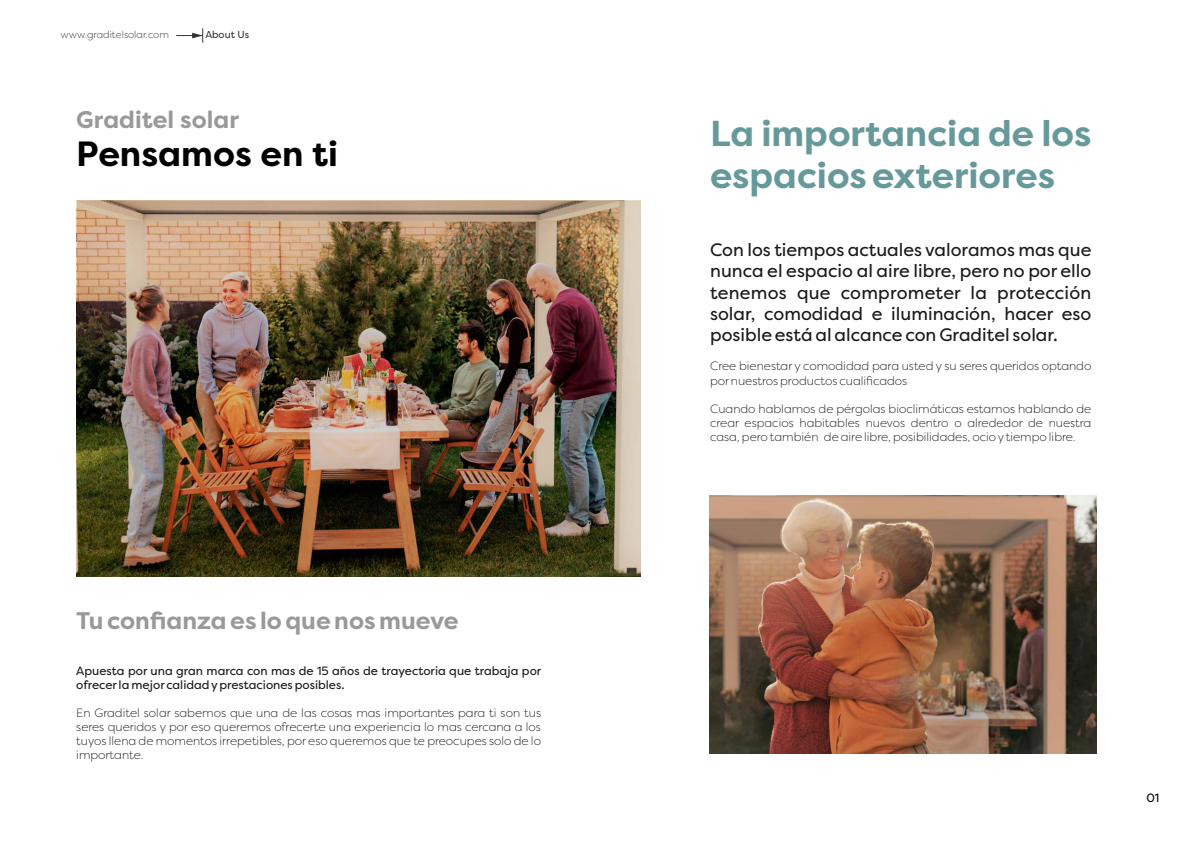
<style>
.page{position:relative;width:1191px;height:842px;background:#fff}
.page>*{position:absolute;margin:0;border:0;box-sizing:border-box;transform-origin:0 0}
.t1{font:700 36px/42.2px "Filson Pro";color:#699}
.t2{font:700 35px "Filson Pro";color:#000}
.t3{font:700 24px "Filson Pro";color:#999}
.t4{font:18px/21.1px "Filson Pro";color:#1a1a1a;text-align:justify}
.t5{font:300 12px/14.1px "Filson Pro";color:#1a1a1a;text-align:justify}
.t6{font:12px/14.1px "Filson Pro";color:#1a1a1a}
.t7{font:12px "Filson Pro";color:#000}
.t8{font:300 10px "Filson Pro";color:#333}
.t9{font:10px "Filson Pro";color:#333}
</style>
<div class="page">
<img style="left:76px;top:201px;width:564px;height:376px">
<img style="left:709px;top:495px;width:387px;height:258px">
<svg style="left:176px;top:28px;width:27px;height:15px"></svg>
<p class="t8" style="left:61px;top:31px;width:110px">www.graditelsolar.com</p>
<p class="t9" style="left:205px;top:31px;width:45px">About Us</p>
<h3 class="t3" style="left:76px;top:110px;width:164px">Graditel solar</h3>
<h2 class="t2" style="left:76px;top:141px;width:263px">Pensamos en ti</h2>
<h3 class="t3" style="left:76px;top:612px;width:384px">Tu confianza es lo que nos mueve</h3>
<p class="t6" style="left:76px;top:665px;width:466px">Apuesta por una gran marca con mas de 15 años de trayectoria que trabaja por ofrecer la mejor calidad y prestaciones posibles.</p>
<p class="t5" style="left:76px;top:707px;width:466px">En Graditel solar sabemos que una de las cosas mas importantes para ti son tus seres queridos y por eso queremos ofrecerte una experiencia lo mas cercana a los tuyos llena de momentos irrepetibles, por eso queremos que te preocupes solo de lo importante.</p>
<h1 class="t1" style="left:710px;top:117px;width:383px">La importancia de los espacios exteriores</h1>
<h3 class="t4" style="left:710px;top:242px;width:383px">Con los tiempos actuales valoramos mas que nunca el espacio al aire libre, pero no por ello tenemos que comprometer la protección solar, comodidad e iluminación, hacer eso posible está al alcance con Graditel solar.</h3>
<p class="t5" style="left:710px;top:361px;width:383px">Cree bienestar y comodidad para usted y su seres queridos optando por nuestros productos cualificados</p>
<p class="t5" style="left:710px;top:403px;width:383px">Cuando hablamos de pérgolas bioclimáticas estamos hablando de crear espacios habitables nuevos dentro o alrededor de nuestra casa, pero también de aire libre, posibilidades, ocio y tiempo libre.</p>
<p class="t7" style="left:1146px;top:793px;width:14px">01</p>
</div>
